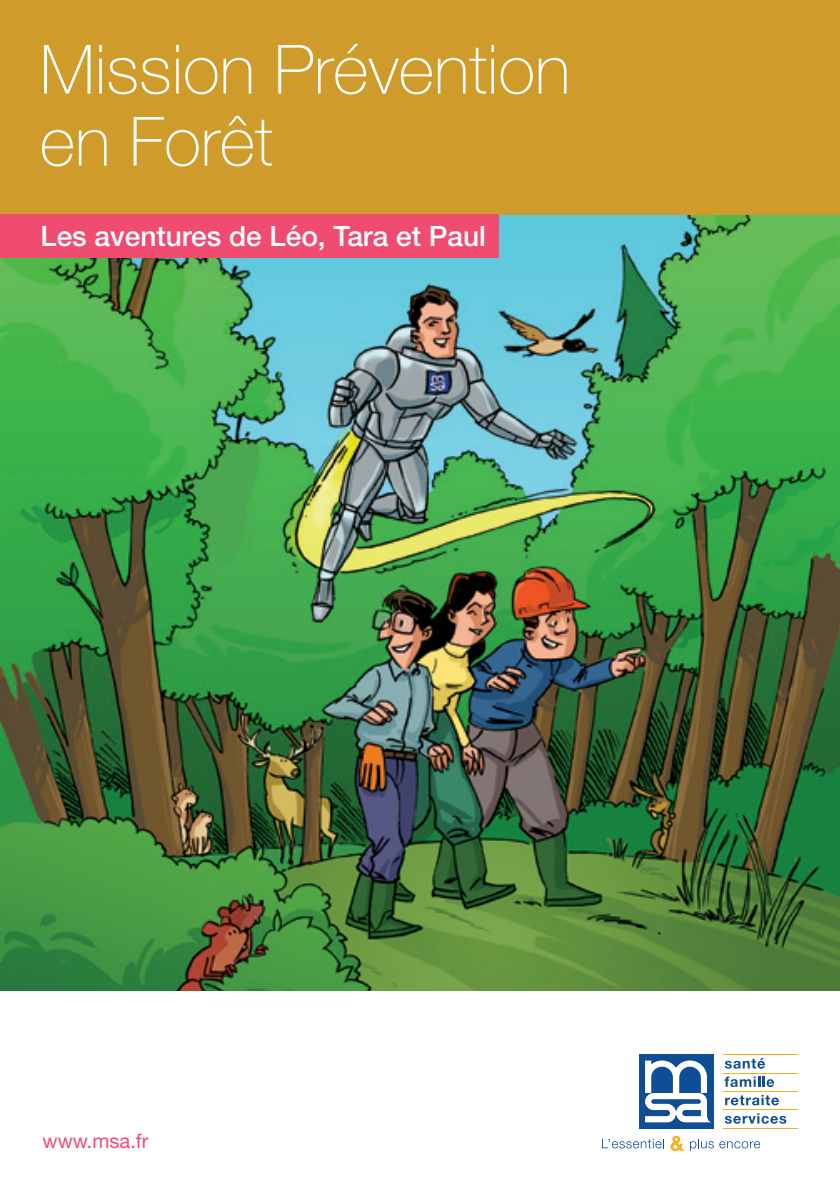
<style>
.page{position:relative;width:840px;height:1191px;background:#fff}
.page>*{position:absolute;margin:0;border:0;box-sizing:border-box;transform-origin:0 0}
.t1{font:100 68px/72px "Helvetica Neue";color:#fff}
.t2{font:500 28px "Helvetica Neue";color:#fff}
.t3{font:20px "Helvetica Neue";color:#f04c6f}
</style>
<div class="page">
<img style="left:0;top:214px;width:839px;height:776px">
<div style="left:0;top:0;width:839px;height:214px;background:#cf9b2a"></div>
<svg style="left:724px;top:1058px;width:40px;height:10px"></svg>
<svg style="left:724px;top:1076px;width:49px;height:11px"></svg>
<svg style="left:725px;top:1094px;width:53px;height:11px"></svg>
<svg style="left:724px;top:1113px;width:61px;height:10px"></svg>
<hr style="left:722px;top:1054px;width:75px;height:1px;background:#faaf18">
<hr style="left:722px;top:1072px;width:75px;height:1px;background:#faaf18">
<hr style="left:722px;top:1091px;width:75px;height:1px;background:#faaf18">
<hr style="left:722px;top:1109px;width:75px;height:1px;background:#faaf18">
<hr style="left:722px;top:1127px;width:75px;height:1px;background:#faaf18">
<div style="left:638px;top:1054px;width:74px;height:74px;background:#0f4d96"></div>
<svg style="left:645px;top:1060px;width:66px;height:62px"></svg>
<svg style="left:602px;top:1138px;width:60px;height:10px"></svg>
<svg style="left:670px;top:1135px;width:13px;height:16px"></svg>
<svg style="left:690px;top:1139px;width:23px;height:11px"></svg>
<svg style="left:719px;top:1141px;width:40px;height:7px"></svg>
<div style="left:0;top:214px;width:497px;height:44px;background:#f04c6f"></div>
<h1 class="t1" style="left:40px;top:33px;width:531px">Mission Prévention en Forêt</h1>
<p class="t2" style="left:41px;top:219px;width:446px">Les aventures de Léo, Tara et Paul</p>
<p class="t3" style="left:43px;top:1129px;width:107px">www.msa.fr</p>
</div>
